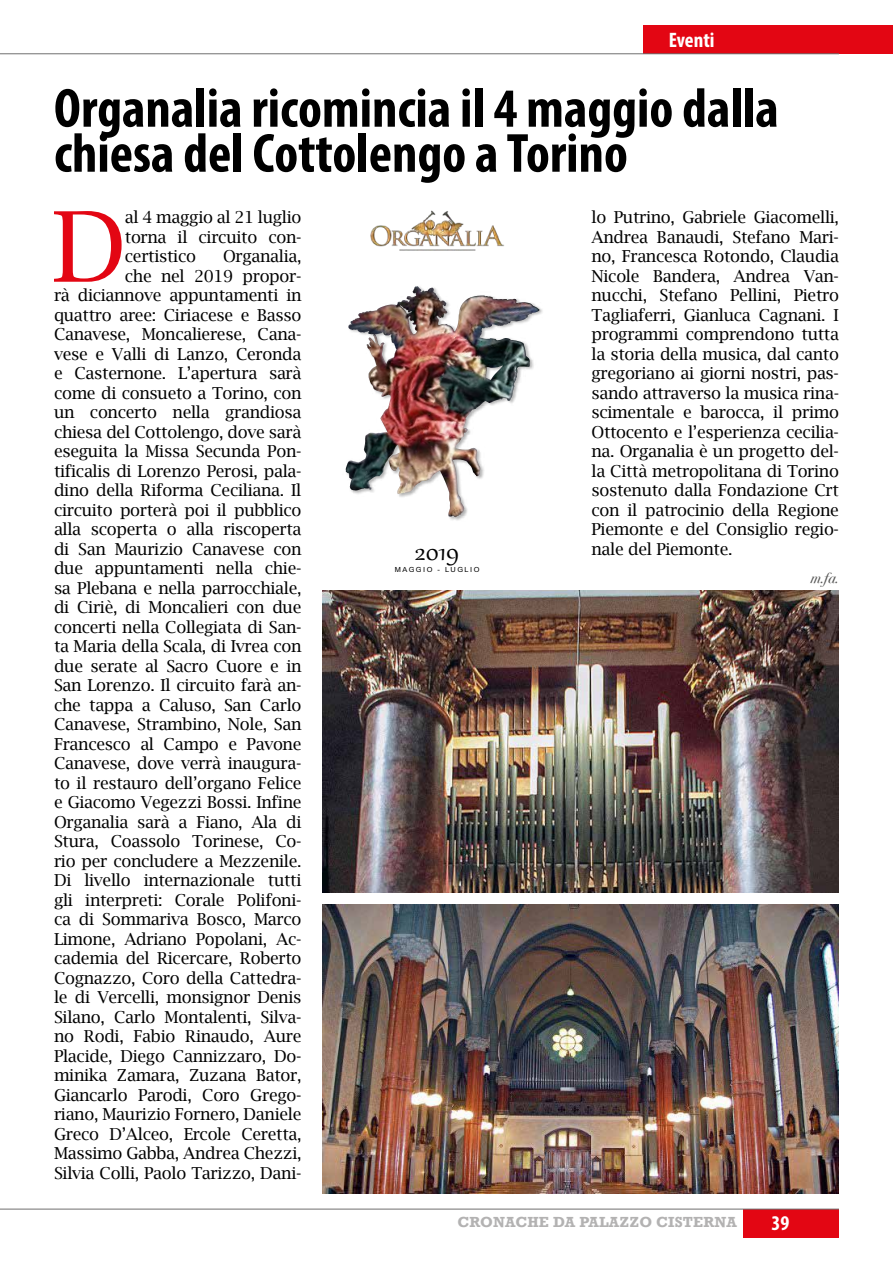
<style>
.page{position:relative;width:893px;height:1263px;background:#fff}
.page>*{position:absolute;margin:0;border:0;box-sizing:border-box;transform-origin:0 0}
.t1{font:97.5px "Lucida Bright";color:#e30613}
.t2{font:700 condensed 55.5px/45px "Myriad Pro";color:#000}
.t3{font:31.2px "Gabriola";color:#000;scale:1.05 1}
.t4{font:700 condensed 21px "Myriad Pro";color:#fff}
.t5{font:16.5px/19.5px "Lucida Bright";letter-spacing:-.02em;color:#000;text-align:justify}
.t6{font:700 15px "Rockwell";letter-spacing:.01em;color:#b3b2b2}
.t7{font:italic 15px "Bodoni Svty Two ITCTT";color:#575756}
.t8{font:7.05px "Arial";color:#000;scale:1.05 1}
</style>
<div class="page">
<div style="left:643px;top:25px;width:250px;height:28px;background:#e30613"></div>
<hr style="left:0;top:54px;width:839px;height:1px;background:#706f6f">
<div style="left:743px;top:1209px;width:96px;height:28px;background:#e30613"></div>
<hr style="left:0;top:1209px;width:839px;height:1px;background:#706f6f">
<img style="left:323px;top:904px;width:516px;height:290px">
<img style="left:370px;top:210px;width:134px;height:41px">
<img style="left:345px;top:286px;width:198px;height:235px">
<img style="left:348px;top:286px;width:69px;height:46px">
<img style="left:323px;top:590px;width:516px;height:303px">
<p class="t4" style="left:669px;top:27px;width:47px">Eventi</p>
<h2 class="t2" style="left:54px;top:85px;width:726px">Organalia ricomincia il 4 maggio dalla chiesa del Cottolengo a Torino</h2>
<h1 class="t1" style="left:52px;top:191px;width:76px">D</h1>
<p class="t5" style="left:125px;top:208px;width:178px">al 4 maggio al 21 luglio torna il circuito con&shy;certistico</p>
<p class="t5" style="left:591px;top:208px;width:249px">lo Putrino, Gabriele Giacomelli, Andrea Banaudi, Stefano Mari&shy;no, Francesca Rotondo, Claudia Nicole Bandera, Andrea Van&shy;nucchi, Stefano Pellini, Pietro Tagliaferri, Gianluca Cagnani. I programmi comprendono tutta la storia della musica, dal canto gregoriano ai giorni nostri, pas&shy;sando attraverso la musica rina&shy;scimentale e barocca, il primo Ottocento e l’esperienza cecilia&shy;na. Organalia è un progetto del&shy;la Città metropolitana di Torino sostenuto dalla Fondazione Crt con il patrocinio della Regione Piemonte e del Consiglio regio&shy;nale del Piemonte.</p>
<p class="t7" style="left:811px;top:565px;width:30px">m.fa.</p>
<p class="t5" style="left:54px;top:247px;width:249px;text-align:right">Organalia,<br>che nel 2019 propor-<br>rà diciannove appuntamenti in quattro aree: Ciriacese e Basso<br>Canavese, Moncalierese, Cana&shy;vese e Valli di Lanzo, Ceronda e Casternone. L’apertura sarà come di consueto a Torino, con un concerto nella grandiosa chiesa del Cottolengo, dove sarà eseguita la Missa Secunda Pon&shy;tificalis di Lorenzo Perosi, pala&shy;dino della Riforma Ceciliana. Il circuito porterà poi il pubblico alla scoperta o alla riscoperta di San Maurizio Canavese con due appuntamenti nella chie&shy;sa Plebana e nella parrocchiale, di Ciriè, di Moncalieri con due concerti nella Collegiata di San&shy;ta Maria della Scala, di Ivrea con due serate al Sacro Cuore e in<br>San Lorenzo. Il circuito farà an&shy;che tappa a Caluso, San Carlo<br>Canavese, Strambino, Nole, San<br>Francesco al Campo e Pavone<br>Canavese, dove verrà inaugura&shy;to il restauro dell’organo Felice e Giacomo Vegezzi Bossi. Infine<br>Organalia sarà a Fiano, Ala di<br>Stura, Coassolo Torinese, Co&shy;rio per concludere a Mezzenile.<br>Di livello internazionale tutti gli interpreti: Corale Polifoni&shy;ca di Sommariva Bosco, Marco<br>Limone, Adriano Popolani, Ac&shy;cademia del Ricercare, Roberto<br>Cognazzo, Coro della Cattedra&shy;le di Vercelli, monsignor Denis<br>Silano, Carlo Montalenti, Silva&shy;no Rodi, Fabio Rinaudo, Aure<br>Placide, Diego Cannizzaro, Do&shy;minika Zamara, Zuzana Bator,<br>Giancarlo Parodi, Coro Grego&shy;riano, Maurizio Fornero, Daniele<br>Greco D’Alceo, Ercole Ceretta,<br>Massimo Gabba, Andrea Chezzi,<br>Silvia Colli, Paolo Tarizzo, Dani-</p>
<h3 class="t3" style="left:415px;top:531px;width:44px">2019</h3>
<p class="t8" style="left:395px;top:565px;width:82px">MAGGIO - LUGLIO</p>
<p class="t6" style="left:458px;top:1213px;width:281px">CRONACHE DA PALAZZO CISTERNA</p>
<p class="t4" style="left:772px;top:1210px;width:19px">39</p>
</div>
